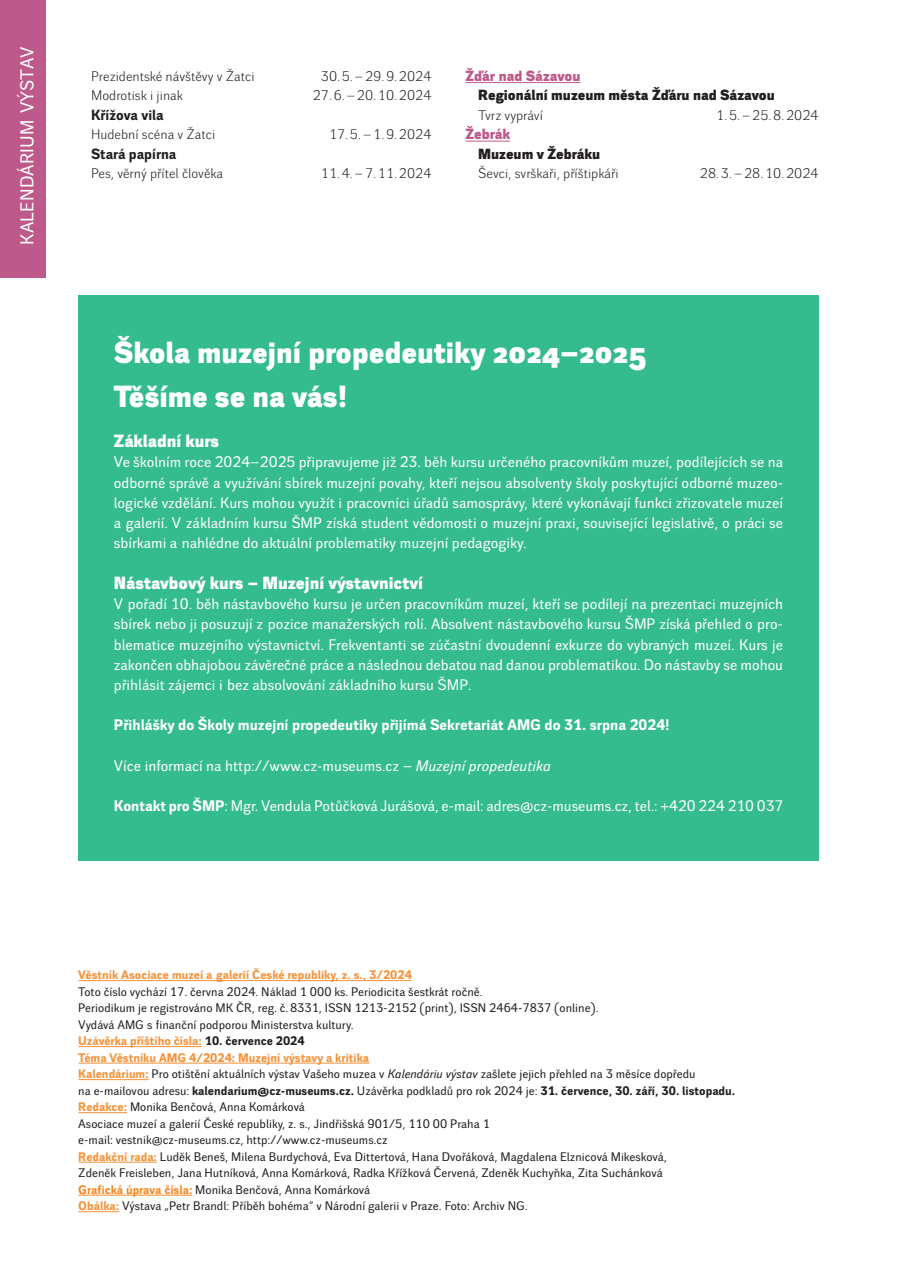
<style>
.page{position:relative;width:897px;height:1267px;background:#fff}
.page>*{position:absolute;margin:0;border:0;box-sizing:border-box;transform-origin:0 0}
.t1{font:900 29.55px/43.5px "Walbaum Grotesk";color:#fff}
.t2{font:18px "Walbaum Grotesk Text";letter-spacing:.01em;color:#fff}
.t3{font:900 17.1px "Walbaum Grotesk";color:#fff}
.t4{font:14.85px/20.2px "Walbaum Grotesk Text";color:#fff;text-align:justify}
.t5{font:700 14.85px "Walbaum Grotesk Text";color:#fff}
.t6{font:900 14.25px "Walbaum Grotesk";color:#231f20}
.t7{font:700 14.25px "Walbaum Grotesk Text";color:#231f20}
.t8{font:900 14.25px "Walbaum Grotesk";color:#be5a8b}
.t9{font:13.5px "Walbaum Grotesk";color:#231f20}
.t10{font:12px/16.5px "Walbaum Grotesk Text";color:#231f20}
.t11{font:700 12px "Walbaum Grotesk Text";color:#f69239}
.s1{font-style:italic}
.s2{font-weight:700}
.s3{font-weight:700;color:#f69239}
.s4{font-weight:700;color:#f58721}
</style>
<div class="page">
<div style="left:0;top:0;width:46px;height:278px;background:#be5a8b"></div>
<hr style="left:78px;top:980px;width:334px;height:1px;background:#f69239">
<hr style="left:78px;top:1046px;width:124px;height:1px;background:#f69239">
<hr style="left:78px;top:1062px;width:291px;height:1px;background:#f69239">
<hr style="left:78px;top:1079px;width:71px;height:1px;background:#f69239">
<hr style="left:78px;top:1112px;width:49px;height:1px;background:#f69239">
<hr style="left:78px;top:1161px;width:79px;height:1px;background:#f69239">
<hr style="left:78px;top:1194px;width:114px;height:1px;background:#f58721">
<hr style="left:78px;top:1211px;width:41px;height:1px;background:#f69239">
<hr style="left:465px;top:82px;width:115px;height:1px;background:#be5a8b">
<hr style="left:465px;top:141px;width:45px;height:1px;background:#be5a8b">
<div style="left:78px;top:295px;width:740px;height:566px;background:#34bb8e"></div>
<p class="t2" style="left:17px;top:245px;width:188px;rotate:-90deg">kalendáriumvýstav</p>
<p class="t9" style="left:91px;top:68px;width:165px">Prezidentské návštěvy v Žatci</p>
<p class="t9" style="left:321px;top:68px;width:112px">30.5.–29.9.2024</p>
<p class="t9" style="left:91px;top:88px;width:93px">Modrotisk i jinak</p>
<p class="t9" style="left:313px;top:88px;width:120px">27.6.–20.10.2024</p>
<p class="t7" style="left:91px;top:107px;width:74px">Křížova vila</p>
<p class="t9" style="left:91px;top:127px;width:126px">Hudební scéna v Žatci</p>
<p class="t9" style="left:329px;top:127px;width:104px">17.5.–1.9.2024</p>
<p class="t7" style="left:91px;top:146px;width:87px">Stará papírna</p>
<p class="t9" style="left:91px;top:166px;width:133px">Pes, věrný přítel člověka</p>
<p class="t9" style="left:321px;top:166px;width:112px">11.4.–7.11.2024</p>
<p class="t8" style="left:465px;top:67px;width:116px">Žďár nad Sázavou</p>
<p class="t6" style="left:478px;top:87px;width:298px">Regionální muzeum města Žďáru nad Sázavou</p>
<p class="t9" style="left:478px;top:107px;width:66px">Tvrz vypráví</p>
<p class="t9" style="left:716px;top:107px;width:104px">1.5.–25.8.2024</p>
<p class="t8" style="left:465px;top:126px;width:46px">Žebrák</p>
<p class="t6" style="left:478px;top:145px;width:123px">Muzeum v Žebráku</p>
<p class="t9" style="left:478px;top:166px;width:142px">Ševci, svrškaři, příštipkáři</p>
<p class="t9" style="left:699px;top:166px;width:120px">28.3.–28.10.2024</p>
<h1 class="t1" style="left:114px;top:332px;width:533px">Škola muzejní propedeutiky 2024–2025<br>Těšíme se na vás!</h1>
<p class="t3" style="left:114px;top:431px;width:107px">Základní kurs</p>
<p class="t4" style="left:114px;top:453px;width:670px">Ve školním roce 2024–2025 připravujeme již 23. běh kursu určeného pracovníkům muzeí, podílejících se na odborné správě a využívání sbírek muzejní povahy, kteří nejsou absolventy školy poskytující odborné muzeo&shy;logické vzdělání. Kurs mohou využít i pracovníci úřadů samosprávy, které vykonávají funkci zřizovatele muzeí a galerií. V základním kursu ŠMP získá student vědomosti o muzejní praxi, související legislativě, o práci se sbírkami a nahlédne do aktuální problematiky muzejní pedagogiky.</p>
<p class="t3" style="left:114px;top:573px;width:311px">Nástavbový kurs – Muzejní výstavnictví</p>
<p class="t4" style="left:114px;top:594px;width:670px">V pořadí 10. běh nástavbového kursu je určen pracovníkům muzeí, kteří se podílejí na prezentaci muzejních sbírek nebo ji posuzují z pozice manažerských rolí. Absolvent nástavbového kursu ŠMP získá přehled o pro&shy;blematice muzejního výstavnictví. Frekventanti se zúčastní dvoudenní exkurze do vybraných muzeí. Kurs je zakončen obhajobou závěrečné práce a následnou debatou nad danou problematikou. Do nástavby se mohou přihlásit zájemci i bez absolvování základního kursu ŠMP.</p>
<p class="t5" style="left:114px;top:716px;width:557px">Přihlášky do Školy muzejní propedeutiky přijímá Sekretariát AMG do 31. srpna 2024!</p>
<p class="t4" style="left:114px;top:756px;width:438px">Více informací na http://www.cz-museums.cz – <span class="s1">Muzejní propedeutika</span></p>
<p class="t4" style="left:114px;top:796px;width:671px"><span class="s2">Kontakt pro ŠMP</span>: Mgr. Vendula Potůčková Jurášová, e-mail: adres@cz-museums.cz, tel.: +420 224 210 037</p>
<p class="t11" style="left:78px;top:967px;width:335px">Věstník Asociace muzeí a galerií České republiky, z. s., 3/2024</p>
<p class="t10" style="left:78px;top:983px;width:406px">Toto číslo vychází 17. června 2024. N áklad 1 000 ks. Periodicita šestkrát ročně.<br>Periodikum je registrováno MK ČR, reg. č.8331, ISSN</p>
<p class="t10" style="left:354px;top:1000px;width:113px">1213-2152 (print), ISSN</p>
<p class="t10" style="left:489px;top:1000px;width:111px">2464-7837 (online).</p>
<p class="t10" style="left:78px;top:1016px;width:658px">Vydává AMG s finanční podporou Ministerstva kultury.<br><span class="s3">Uzávěrka příštího čísla:</span> <span class="s2">10. července 2024<br></span><span class="s3">Téma Věstníku AMG 4/2024: Muzejní výstavy a kritika<br>Kalendárium:</span> Pro otištění aktuálních výstav Vašeho muzea v <span class="s1">Kalendáriu výstav</span> zašlete jejich přehled na 3 měsíce dopředu<br>na e-mailovou adresu: <span class="s2">kalendarium@cz-museums.cz.</span> U závěrka podkladů pro rok 2024 je: <span class="s2">31. července, 30. září, 30. listopadu.<br></span><span class="s3">Redakce:</span> Monika Benčová, Anna Komárková<br>Asociace muzeí a galerií České republiky, z. s., Jindřišská 901/5, 110 00 Praha 1<br>e-mail: vestnik@cz-museums.cz, http://www.cz-museums.cz<br><span class="s3">Redakční rada:</span> Luděk Beneš, Milena Burdychová, Eva Dittertová, Hana Dvořáková, Magdalena Elznicová Mikesková,<br>Zdeněk Freisleben, Jana Hutníková, Anna Komárková, Radka Křížková Červená, Zdeněk Kuchyňka, Zita Suchánková<br><span class="s4">Grafická úprava čísla:</span> Monika Benčová, Anna Komárková<br><span class="s3">Obálka:</span> Výstava „Petr Brandl: Příběh bohéma“ v N árodní galerii v Praze. Foto: Archiv N G.</p>
</div>
